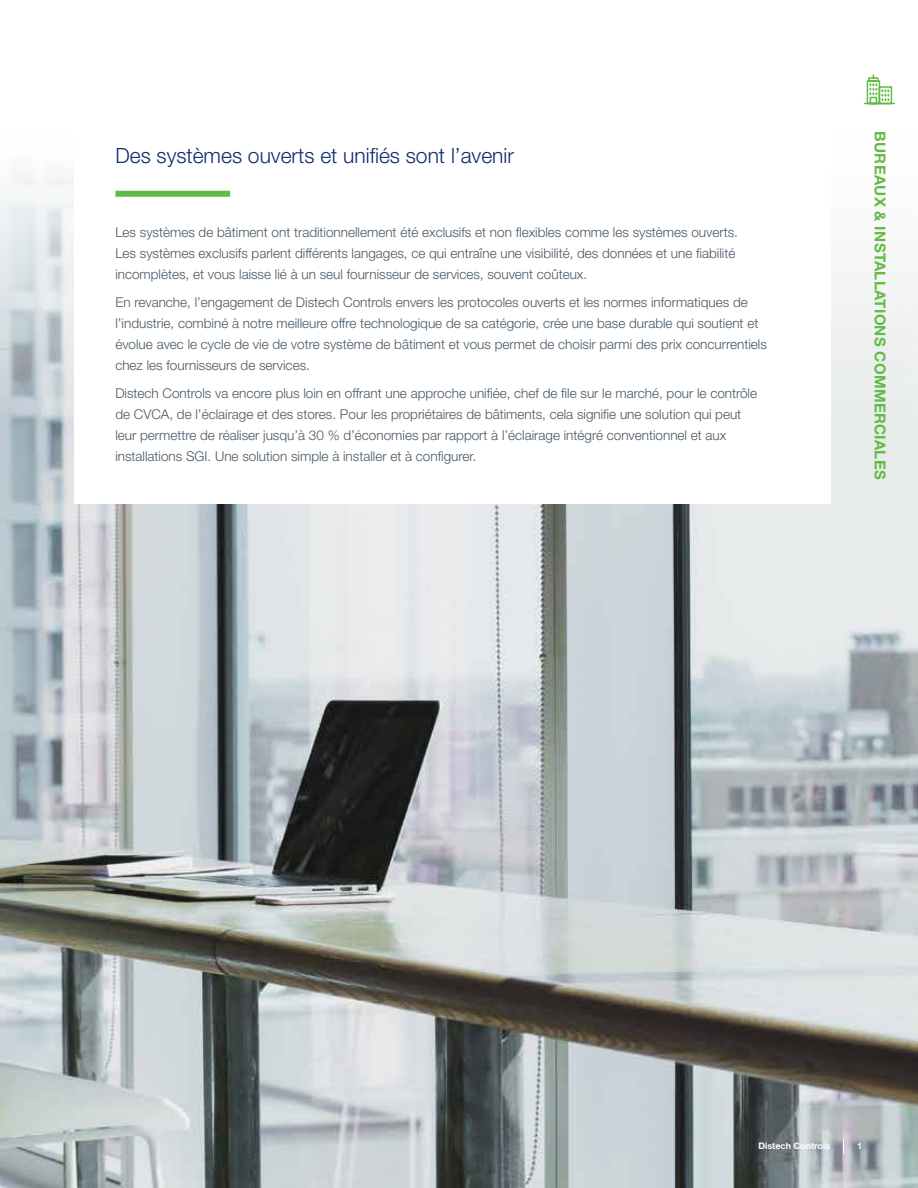
<style>
.page{position:relative;width:918px;height:1188px;background:#fff}
.page>*{position:absolute;margin:0;border:0;box-sizing:border-box;transform-origin:0 0}
.t1{font:300 21px "Helvetica Neue LT Std";color:#0d2c6c}
.t2{font:700 15px "Helvetica Neue LT Std";letter-spacing:.02em;color:#62bb46}
.t3{font:300 13.5px/21px "Helvetica Neue LT Std";color:#485865}
.t4{font:700 9px "Helvetica Neue LT Std";color:#fff}
</style>
<div class="page">
<img style="left:0;top:172px;width:918px;height:1016px">
<div style="left:74px;top:103px;width:756px;height:401px;background:#fff"></div>
<svg style="left:863px;top:74px;width:32px;height:31px"></svg>
<div style="left:115px;top:191px;width:115px;height:6px;background:#62bb46"></div>
<svg style="left:843px;top:1139px;width:1px;height:15px"></svg>
<h1 class="t1" style="left:115px;top:143px;width:400px">Des systèmes ouverts et unifiés sont l’avenir</h1>
<p class="t3" style="left:115px;top:222px;width:624px">Les systèmes de bâtiment ont traditionnellement été exclusifs et non flexibles comme les systèmes ouverts.<br>Les systèmes exclusifs parlent différents langages, ce qui entraîne une visibilité, des données et une fiabilité incomplètes, et vous laisse lié à un seul fournisseur de services, souvent coûteux.</p>
<p class="t3" style="left:115px;top:292px;width:653px">En revanche, l’engagement de Distech Controls envers les protocoles ouverts et les normes informatiques de l’industrie, combiné à notre meilleure offre technologique de sa catégorie, crée une base durable qui soutient et évolue avec le cycle de vie de votre système de bâtiment et vous permet de choisir parmi des prix concurrentiels chez les fournisseurs de services.</p>
<p class="t3" style="left:115px;top:382px;width:643px">Distech Controls va encore plus loin en offrant une approche unifiée, chef de file sur le marché, pour le contrôle de CVCA, de l’éclairage et des stores. Pour les propriétaires de bâtiments, cela signifie une solution qui peut leur permettre de réaliser jusqu’à 30 % d’économies par rapport à l’éclairage intégré conventionnel et aux installations SGI. Une solution simple à installer et à configurer.</p>
<p class="t2" style="left:889px;top:131px;width:350px;rotate:90deg">BUREAUX &amp; INSTALLATIONS COMMERCIALES</p>
<p class="t4" style="left:758px;top:1141px;width:73px">Distech Controls</p>
<p class="t4" style="left:857px;top:1141px;width:7px">1</p>
</div>
